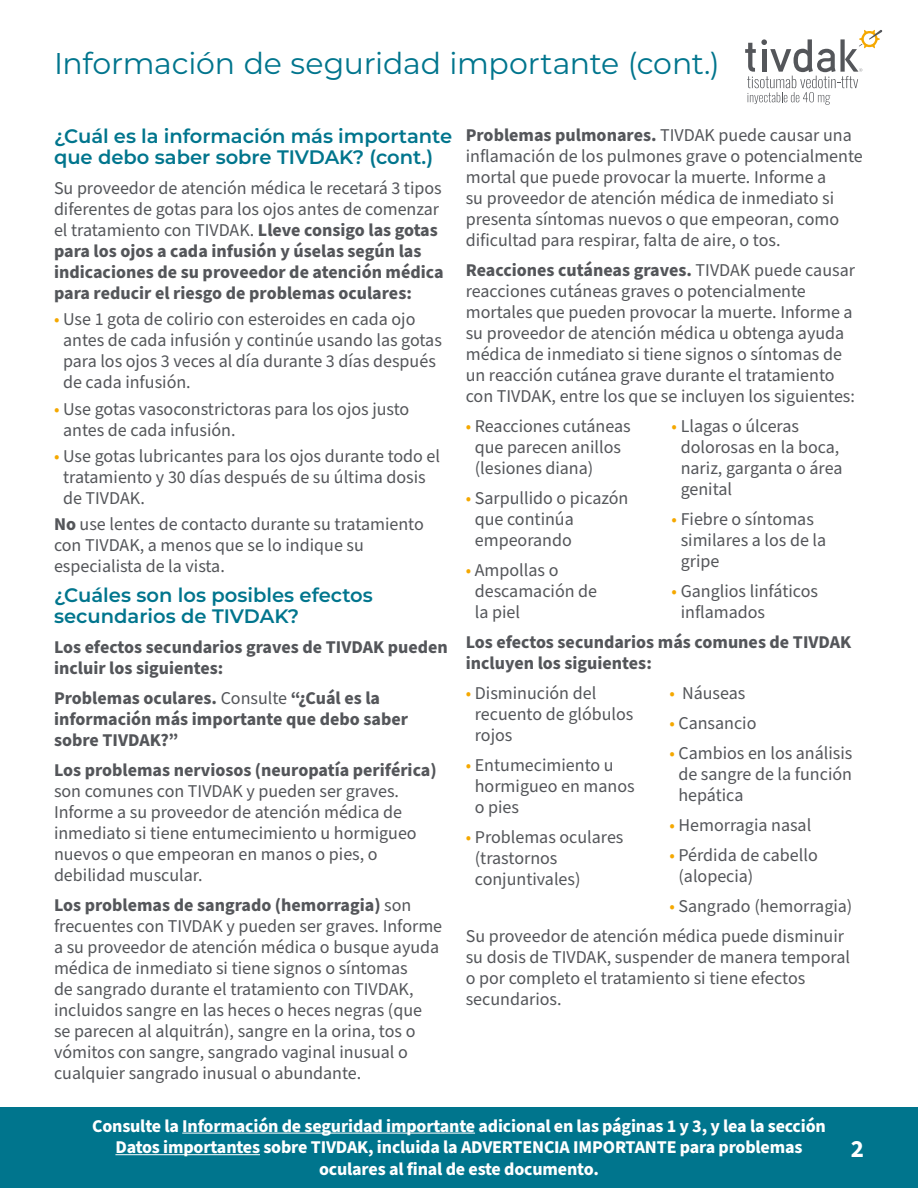
<style>
.page{position:relative;width:918px;height:1188px;background:#fff}
.page>*{position:absolute;margin:0;border:0;box-sizing:border-box;transform-origin:0 0}
.t1{font:30px "Montserrat";letter-spacing:-.01em;color:#00758d}
.t2{font:700 24.75px "Source Sans Pro";color:#fff}
.t3{font:600 19.5px/21px "Montserrat";color:#00758d}
.t4{font:18px/21px "Source Sans Pro";color:#54565a}
.t5{font:700 18px/21px "Source Sans Pro";color:#54565a}
.t6{font:700 18px/21.6px "Source Sans Pro";letter-spacing:-.01em;color:#fff;text-align:center}
.s1{font-weight:400}
.s2{color:#f5a800}
.s3{font-weight:700}
</style>
<div class="page">
<div style="left:0;top:1107px;width:918px;height:81px;background:#00758d"></div>
<hr style="left:182px;top:1133px;width:293px;height:1px;background:#fff">
<hr style="left:115px;top:1154px;width:145px;height:1px;background:#fff">
<svg style="left:745px;top:30px;width:137px;height:75px"></svg>
<p class="t1" style="left:54px;top:43px;width:667px">Información de seguridad importante (cont.)</p>
<p class="t3" style="left:54px;top:125px;width:400px">¿Cuál es la información más importante que debo saber sobre TIVDAK? (cont.)</p>
<p class="t5" style="left:54px;top:178px;width:391px"><span class="s1">Su proveedor de atención médica le recetará 3 tipos diferentes de gotas para los ojos antes de comenzar el tratamiento con TIVDAK.</span> Lleve consigo las gotas para los ojos a cada infusión y úselas según las indicaciones de su proveedor de atención médica para reducir el riesgo de problemas oculares:</p>
<p class="t4" style="left:63px;top:309px;width:380px;text-indent:-9px"><span class="s2">•</span> Use 1 gota de colirio con esteroides en cada ojo antes de cada infusión y continúe usando las gotas para los ojos 3 veces al día durante 3 días después de cada infusión.</p>
<p class="t4" style="left:63px;top:399px;width:348px;text-indent:-9px"><span class="s2">•</span> Use gotas vasoconstrictoras para los ojos justo antes de cada infusión.</p>
<p class="t4" style="left:63px;top:446px;width:379px;text-indent:-9px"><span class="s2">•</span> Use gotas lubricantes para los ojos durante todo el tratamiento y 30 días después de su última dosis de TIVDAK.</p>
<p class="t4" style="left:54px;top:515px;width:371px"><span class="s3">No</span> use lentes de contacto durante su tratamiento con TIVDAK, a menos que se lo indique su especialista de la vista.</p>
<p class="t3" style="left:54px;top:584px;width:320px">¿Cuáles son los posibles efectos secundarios de TIVDAK?</p>
<p class="t5" style="left:54px;top:637px;width:395px">Los efectos secundarios graves de TIVDAK pueden incluir los siguientes:</p>
<p class="t5" style="left:54px;top:688px;width:356px">Problemas oculares. <span class="s1">Consulte</span> “¿Cuál es la información más importante que debo saber sobre TIVDAK?”</p>
<p class="t4" style="left:54px;top:761px;width:384px"><span class="s3">Los problemas nerviosos (neuropatía periférica) </span>son comunes con TIVDAK y pueden ser graves.<br>Informe a su proveedor de atención médica de inmediato si tiene entumecimiento u hormigueo nuevos o que empeoran en manos o pies, o debilidad muscular.</p>
<p class="t4" style="left:54px;top:896px;width:390px"><span class="s3">Los problemas de sangrado (hemorragia)</span> son frecuentes con TIVDAK y pueden ser graves. Informe a su proveedor de atención médica o busque ayuda médica de inmediato si tiene signos o síntomas<br>de sangrado durante el tratamiento con TIVDAK, incluidos sangre en las heces o heces negras (que se parecen al alquitrán), sangre en la orina, tos o vómitos con sangre, sangrado vaginal inusual o cualquier sangrado inusual o abundante.</p>
<p class="t4" style="left:466px;top:125px;width:399px"><span class="s3">Problemas pulmonares.</span> TIVDAK puede causar una inflamación de los pulmones grave o potencialmente mortal que puede provocar la muerte. Informe a<br>su proveedor de atención médica de inmediato si presenta síntomas nuevos o que empeoran, como dificultad para respirar, falta de aire, o tos.</p>
<p class="t4" style="left:466px;top:260px;width:391px"><span class="s3">Reacciones cutáneas graves.</span> TIVDAK puede causar reacciones cutáneas graves o potencialmente mortales que pueden provocar la muerte. Informe a su proveedor de atención médica u obtenga ayuda médica de inmediato si tiene signos o síntomas de un reacción cutánea grave durante el tratamiento con TIVDAK, entre los que se incluyen los siguientes:</p>
<p class="t4" style="left:475px;top:416px;width:157px;text-indent:-9px"><span class="s2">•</span> Reacciones cutáneas que parecen anillos (lesiones diana)</p>
<p class="t4" style="left:475px;top:488px;width:155px;text-indent:-9px"><span class="s2">•</span> Sarpullido o picazón que continúa empeorando</p>
<p class="t4" style="left:475px;top:560px;width:124px;text-indent:-9px"><span class="s2">•</span> Ampollas o descamación de la piel</p>
<p class="t4" style="left:681px;top:416px;width:163px;text-indent:-9px"><span class="s2">•</span> Llagas o úlceras dolorosas en la boca, nariz, garganta o área genital</p>
<p class="t4" style="left:681px;top:509px;width:147px;text-indent:-9px"><span class="s2">•</span> Fiebre o síntomas similares a los de la gripe</p>
<p class="t4" style="left:681px;top:581px;width:139px;text-indent:-9px"><span class="s2">•</span> Ganglios linfáticos inflamados</p>
<p class="t5" style="left:466px;top:632px;width:387px">Los efectos secundarios más comunes de TIVDAK incluyen los siguientes:</p>
<p class="t4" style="left:475px;top:683px;width:160px;text-indent:-9px"><span class="s2">•</span> Disminución del recuento de glóbulos rojos</p>
<p class="t4" style="left:475px;top:755px;width:161px;text-indent:-9px"><span class="s2">•</span> Entumecimiento u hormigueo en manos o pies</p>
<p class="t4" style="left:475px;top:827px;width:150px;text-indent:-9px"><span class="s2">•</span> Problemas oculares (trastornos conjuntivales)</p>
<p class="t4" style="left:669px;top:683px;width:78px"><span class="s2">•</span> Náuseas</p>
<p class="t4" style="left:669px;top:713px;width:89px"><span class="s2">•</span> Cansancio</p>
<p class="t4" style="left:678px;top:743px;width:176px;text-align:justify;text-indent:-9px"><span class="s2">•</span> Cambios en los análisis de sangre de la función hepática</p>
<p class="t4" style="left:669px;top:815px;width:143px"><span class="s2">•</span> Hemorragia nasal</p>
<p class="t4" style="left:678px;top:845px;width:141px;text-indent:-9px"><span class="s2">•</span> Pérdida de cabello (alopecia)</p>
<p class="t4" style="left:669px;top:896px;width:185px"><span class="s2">•</span> Sangrado (hemorragia)</p>
<p class="t4" style="left:466px;top:926px;width:386px">Su proveedor de atención médica puede disminuir su dosis de TIVDAK, suspender de manera temporal o por completo el tratamiento si tiene efectos secundarios.</p>
<p class="t6" style="left:92px;top:1115px;width:735px">Consulte la Información de seguridad importante adicional en las páginas 1 y 3, y lea la sección<br>Datos importantes sobre TIVDAK, incluida la ADVERTENCIA IMPORTANTE para problemas oculares al final de este documento.</p>
<p class="t2" style="left:851px;top:1132px;width:15px">2</p>
</div>
